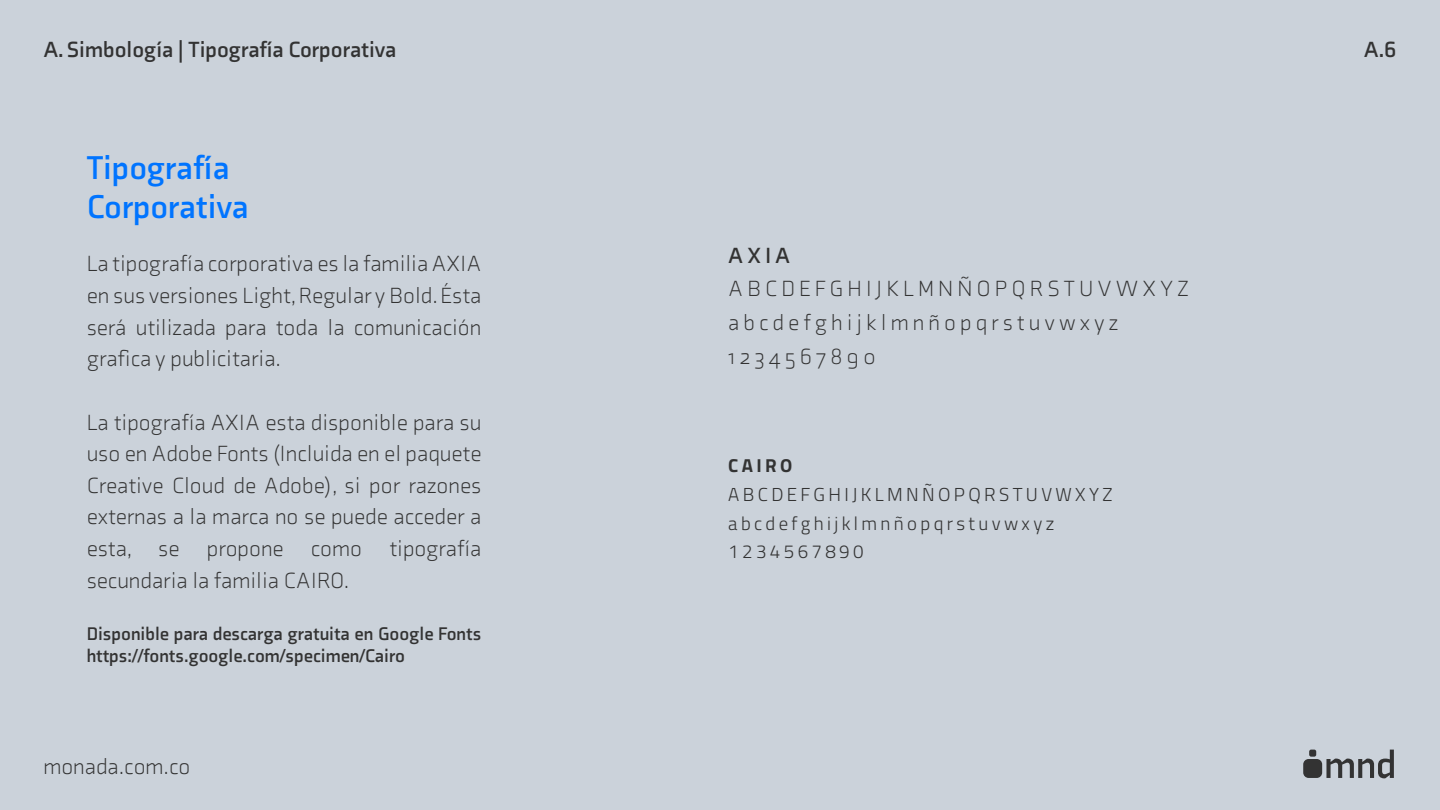
<style>
.page{position:relative;width:1440px;height:810px;background:#cbd2da}
.page>*{position:absolute;margin:0;border:0;box-sizing:border-box;transform-origin:0 0}
.t1{font:700 33.75px/39.2px "Axia";color:#0074ff}
.t2{font:300 22.5px/31.7px "Axia";color:#333;text-align:justify}
.t3{font:300 22.5px/33.8px "Axia";letter-spacing:.18em;color:#333}
.t4{font:700 22.5px "Axia";color:#333}
.t5{font:700 18.75px/21.1px "Axia";color:#333}
.t6{font:300 18.75px/28.7px "Cairo";letter-spacing:.18em;color:#333}
.t7{font:700 18.75px "Cairo";letter-spacing:.18em;color:#333}
</style>
<div class="page">
<svg style="left:1326px;top:750px;width:68px;height:28px"></svg>
<div style="left:1303px;top:759px;width:19px;height:19px;background:#333;border-radius:5px"></div>
<div style="left:1309px;top:750px;width:7px;height:7px;background:#333;border-radius:2px"></div>
<p class="t4" style="left:43px;top:36px;width:355px">A. Simbología | Tipografía Corporativa</p>
<p class="t4" style="left:1364px;top:36px;width:34px">A.6</p>
<h1 class="t1" style="left:87px;top:148px;width:164px">Tipografía<br>Corporativa</h1>
<p class="t2" style="left:87px;top:248px;width:396px">La tipografía corporativa es la familia AXIA en sus versiones Light, Regular y Bold. Ésta será utilizada para toda la comunicación grafica y publicitaria.</p>
<p class="t2" style="left:87px;top:406px;width:396px">La tipografía AXIA esta disponible para su uso en Adobe Fonts (Incluida en el paquete Creative Cloud de Adobe), si por razones externas a la marca no se puede acceder a esta, se propone como tipografía secundaria la familia CAIRO.</p>
<p class="t5" style="left:87px;top:623px;width:396px">Disponible para descarga gratuita en Google Fonts https://fonts.google.com/specimen/Cairo</p>
<p class="t2" style="left:43px;top:750px;width:149px">monada.com.co</p>
<p class="t4" style="left:728px;top:241px;width:63px">AXIA</p>
<p class="t3" style="left:728px;top:272px;width:462px">ABCDEFGHIJKLMNÑOPQRSTUVWXYZ abcdefghijklmnñopqrstuvwxyz<br>1234567890</p>
<p class="t7" style="left:728px;top:450px;width:66px">CAIRO</p>
<p class="t6" style="left:728px;top:480px;width:386px">ABCDEFGHIJKLMNÑOPQRSTUVWXYZ abcdefghijklmnñopqrstuvwxyz<br>1234567890</p>
</div>
